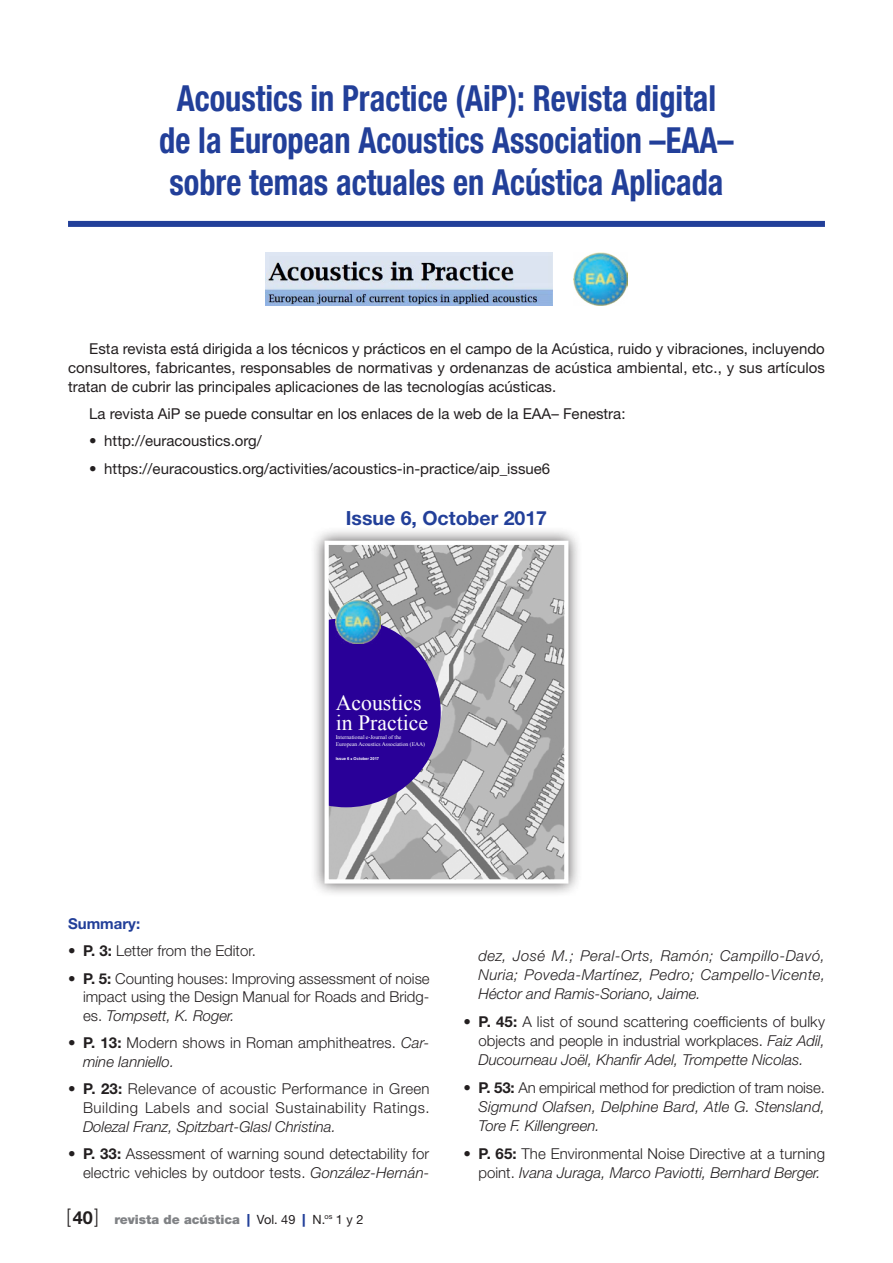
<style>
.page{position:relative;width:893px;height:1263px;background:#fff}
.page>*{position:absolute;margin:0;border:0;box-sizing:border-box;transform-origin:0 0}
.t1{font:700 condensed 36px/42px "Helvetica Neue LT Std";color:#223f99;text-align:center;scale:.9 1}
.t2{font:21.75px/19.2px "Times New Roman";color:#fff}
.t3{font:300 19.8px "Helvetica Neue LT Std";color:#231f20;scale:.91 1}
.t4{font:700 19.5px "Helvetica Neue LT Std";color:#223f99}
.t5{font:300 15px/18.8px "Helvetica Neue LT Std";letter-spacing:.005em;color:#231f20;text-align:justify}
.t6{font:15px/18.8px "Helvetica Neue LT Std";color:#231f20;text-align:justify}
.t7{font:italic 300 15px/18.8px "Helvetica Neue LT Std";color:#231f20;text-align:justify}
.t8{font:300 15px/18.8px "Helvetica Neue LT Std";letter-spacing:.035em;color:#231f20;text-align:right}
.t9{font:700 15px "Helvetica Neue LT Std";color:#223f99}
.t10{font:900 12.75px "Helvetica Neue LT Std";color:#808285}
.t11{font:5.7px/6.8px "Times New Roman";color:#fff}
.t12{font:700 4.05px "Arial";color:#fff}
.s1{font-size:5.7px}
.s2{font-weight:700}
.s3{font-style:italic}
.s4{font-weight:700;font-size:18px}
.s5{color:#223f99}
.s6{font-weight:400;color:#231f20}
.s7{font-style:normal}
.s8{font-weight:700;font-style:normal}
</style>
<div class="page">
<div style="left:68px;top:221px;width:757px;height:6px;background:#223f99"></div>
<img style="left:573px;top:252px;width:54px;height:54px">
<img style="left:266px;top:252px;width:287px;height:53px">
<div style="left:311px;top:527px;width:272px;height:371px;background:#231f20;opacity:.75"></div>
<img style="left:329px;top:546px;width:234px;height:332px">
<svg style="left:329px;top:618px;width:112px;height:189px;background:#45249f"></svg>
<img style="left:336px;top:600px;width:44px;height:44px">
<div style="left:324px;top:541px;width:244px;height:342px;border:4px solid #fff"></div>
<h1 class="t1" style="left:159px;top:76px;width:640px">Acoustics in Practice (AiP): Revista digital de la European Acoustics Association –EAA– sobre temas actuales en Acústica Aplicada</h1>
<p class="t6" style="left:68px;top:340px;width:759px;text-indent:21px">Esta revista está dirigida a los técnicos y prácticos en el campo de la Acústica, ruido y vibraciones, incluyendo consultores, fabricantes, responsables de normativas y ordenanzas de acústica ambiental, etc., y sus artículos tratan de cubrir las principales aplicaciones de las tecnologías acústicas.</p>
<p class="t6" style="left:89px;top:404px;width:538px">La revista AiP se puede consultar en los enlaces de la web de la EAA– Fenestra:</p>
<p class="t6" style="left:89px;top:432px;width:174px">• http://euracoustics.org/</p>
<p class="t6" style="left:89px;top:459px;width:462px">• https://euracoustics.org/activities/acoustics-in-practice/aip_issue6</p>
<h3 class="t4" style="left:346px;top:506px;width:203px">Issue 6, October 2017</h3>
<h2 class="t2" style="left:336px;top:693px;width:94px">Acoustics in Practice</h2>
<p class="t11" style="left:336px;top:734px;width:91px">International e-Journal of the<br>European Acoustics Association (EAA)</p>
<p class="t12" style="left:336px;top:756px;width:45px">Issue 6 <span class="s1">•</span> October 2017</p>
<p class="t9" style="left:68px;top:914px;width:74px">Summary:</p>
<p class="t5" style="left:68px;top:941px;width:189px">• <span class="s2">P. 3:</span> Letter from the Editor.</p>
<p class="t5" style="left:83px;top:968px;width:348px;text-indent:-15px">• <span class="s2">P. 5:</span> Counting houses: Improving assessment of noise impact using the Design Manual for Roads and Bridg&shy;es. <span class="s3">Tompsett, K. Roger.</span></p>
<p class="t5" style="left:83px;top:1033px;width:348px;text-indent:-15px">• <span class="s2">P. 13:</span> Modern shows in Roman amphitheatres. <span class="s3">Car&shy;mine Ianniello.</span></p>
<p class="t8" style="left:68px;top:1079px;width:363px">• <span class="s2">P. 23:</span> Relevance of acoustic Performance in Green<br>Building Labels and social Sustainability Ratings.</p>
<p class="t7" style="left:83px;top:1117px;width:254px">Dolezal Franz, Spitzbart-Glasl Christina.</p>
<p class="t5" style="left:68px;top:1144px;width:363px;text-align:right">• <span class="s2">P. 33:</span> Assessment of warning sound detectability for electric vehicles by outdoor tests. <span class="s3">González-Hernán-</span></p>
<h3 class="t3" style="left:67px;top:1204px;width:37px">[<span class="s4">40</span>]</h3>
<p class="t10" style="left:114px;top:1212px;width:251px">revista de acústica <span class="s5">|</span> <span class="s6">Vol. 49</span> <span class="s5">|</span> <span class="s6">N.</span><sup>os</sup> <span class="s6">1 y 2</span></p>
<p class="t7" style="left:478px;top:946px;width:348px">dez, José M.; Peral-Orts, Ramón; Campillo-Davó, Nuria; Poveda-Martínez, Pedro; Campello-Vicente, Héctor and Ramis-Soriano, Jaime.</p>
<p class="t5" style="left:478px;top:1012px;width:348px;text-indent:-15px">• <span class="s2">P. 45:</span> A list of sound scattering coefficients of bulky objects and people in industrial workplaces. <span class="s3">Faiz Adil, Ducourneau Joël, Khanfir Adel, Trompette Nicolas.</span></p>
<p class="t7" style="left:478px;top:1078px;width:348px;text-indent:-15px"><span class="s7">•</span> <span class="s8">P. 53:</span> <span class="s7">An empirical method for prediction of tram noise.<br></span>Sigmund Olafsen, Delphine Bard, Atle G. Stensland, Tore F. Killengreen.</p>
<p class="t5" style="left:463px;top:1144px;width:363px;text-align:right">• <span class="s2">P. 65:</span> The Environmental Noise Directive at a turning point. <span class="s3">Ivana Juraga, Marco Paviotti, Bernhard Berger.</span></p>
</div>
